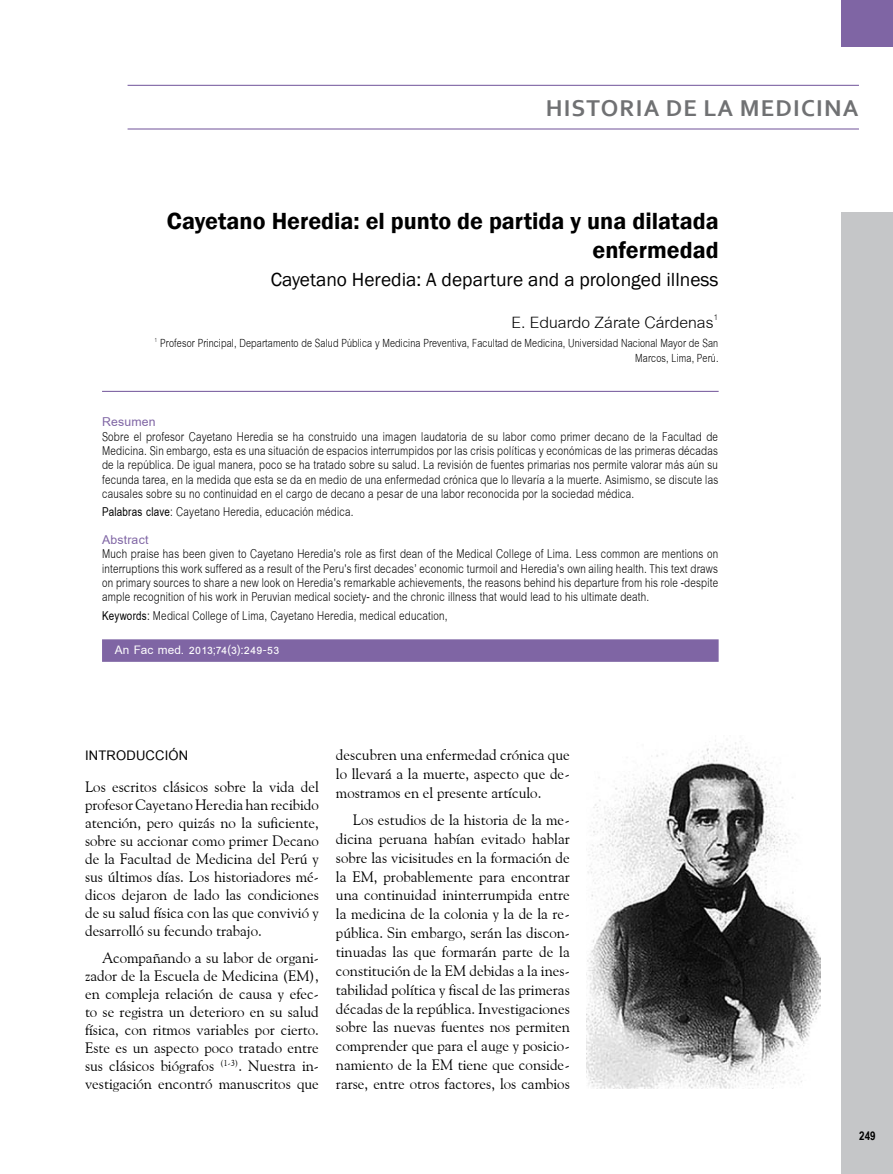
<style>
.page{position:relative;width:893px;height:1174px;background:#fff}
.page>*{position:absolute;margin:0;border:0;box-sizing:border-box;transform-origin:0 0}
.t1{font:600 24px/28.8px "Franklin Gothic";color:#000;text-align:right}
.t2{font:24px "Cordia UPC";color:#000}
.t3{font:700 24px "Corbel";letter-spacing:.05em;color:#707173}
.t4{font:700 20.25px "Cordia UPC";letter-spacing:.01em;color:#000}
.t5{font:19.5px "Franklin Gothic";color:#000}
.t6{font:18.75px/14.2px "Cordia UPC";letter-spacing:.015em;color:#000;text-align:justify;scale:.8 1}
.t7{font:700 18.75px "Cordia UPC";color:#7f65a4}
.t8{font:700 18px "Cordia UPC";letter-spacing:-.01em;color:#fff}
.t9{font:17.25px/15px "Cordia UPC";letter-spacing:.01em;color:#000;text-align:right;scale:.8 1}
.t10{font:15px/18.9px "Goudy Old Style BT";color:#000;text-align:justify}
.t11{font:700 12px "Arial Narrow";color:#000}
.s1{font-weight:700}
.s2{font-weight:700;color:#7f65a4}
</style>
<div class="page">
<div style="left:842px;top:0;width:51px;height:47px;background:#7f65a4"></div>
<div style="left:842px;top:213px;width:51px;height:961px;background:#c5c6c8"></div>
<hr style="left:128px;top:85px;width:731px;height:1px;background:#7f65a4">
<hr style="left:128px;top:128px;width:731px;height:2px;background:#7f65a4">
<hr style="left:102px;top:391px;width:617px;height:1px;background:#7f65a4">
<div style="left:102px;top:639px;width:617px;height:23px;background:#7f65a4"></div>
<img style="left:587px;top:740px;width:234px;height:348px">
<h1 class="t3" style="left:546px;top:93px;width:314px">HISTORIA DE LA MEDICINA</h1>
<h1 class="t1" style="left:167px;top:207px;width:553px">Cayetano Heredia: el punto de partida y una dilatada enfermedad</h1>
<h3 class="t5" style="left:271px;top:267px;width:449px">Cayetano Heredia: A departure and a prolonged illness</h3>
<h1 class="t2" style="left:512px;top:306px;width:208px">E. Eduardo Zárate Cárdenas<sup>1</sup></h1>
<p class="t9" style="left:155px;top:336px;width:706px"><sup>1</sup> Profesor Principal, Departamento de Salud Pública y Medicina Preventiva, Facultad de Medicina, Universidad Nacional Mayor de San<br>Marcos, Lima, Perú.</p>
<p class="t7" style="left:102px;top:411px;width:55px">Resumen</p>
<p class="t6" style="left:102px;top:430px;width:772px">Sobre el profesor Cayetano Heredia se ha construido una imagen laudatoria de su labor como primer decano de la Facultad de Medicina. Sin embargo, esta es una situación de espacios interrumpidos por las crisis políticas y económicas de las primeras décadas de la república. De igual manera, poco se ha tratado sobre su salud. La revisión de fuentes primarias nos permite valorar más aún su fecunda tarea, en la medida que esta se da en medio de una enfermedad crónica que lo llevaría a la muerte. Asimismo, se discute las causales sobre su no continuidad en el cargo de decano a pesar de una labor reconocida por la sociedad médica.</p>
<p class="t6" style="left:102px;top:498px;width:316px;line-height:27.8px"><span class="s1">Palabras clave</span>: Cayetano Heredia, educación médica.<br><span class="s2">Abstract</span></p>
<p class="t6" style="left:102px;top:547px;width:772px">Much praise has been given to Cayetano Heredia's role as first dean of the Medical College of Lima. Less common are mentions on interruptions this work suffered as a result of the Peru's first decades’ economic turmoil and Heredia's own ailing health. This text draws on primary sources to share a new look on Heredia's remarkable achievements, the reasons behind his departure from his role -despite ample recognition of his work in Peruvian medical society- and the chronic illness that would lead to his ultimate death.</p>
<p class="t6" style="left:102px;top:608px;width:433px"><span class="s1">Keywords:</span> Medical College of Lima, Cayetano Heredia, medical education,</p>
<p class="t8" style="left:115px;top:639px;width:166px">An Fac med. 2013;74(3):249-53</p>
<h2 class="t4" style="left:85px;top:743px;width:105px">Introducción</h2>
<p class="t10" style="left:85px;top:777px;width:235px;line-height:18px">Los escritos clásicos sobre la vida del profesor Cayetano Heredia han recibido atención, pero quizás no la suficiente, sobre su accionar como primer Decano de la Facultad de Medicina del Perú y sus últimos días. Los historiadores mé&shy;dicos dejaron de lado las condiciones de su salud física con las que convivió y desarrolló su fecundo trabajo.</p>
<p class="t10" style="left:85px;top:948px;width:235px;line-height:18px;text-indent:17px">Acompañando a su labor de organi&shy;zador de la Escuela de Medicina (EM), en compleja relación de causa y efec&shy;to se registra un deterioro en su salud física, con ritmos variables por cierto.<br>Este es un aspecto poco tratado entre sus clásicos biógrafos <sup>(1-3)</sup>. Nuestra in&shy;vestigación encontró manuscritos que</p>
<p class="t10" style="left:336px;top:745px;width:235px">descubren una enfermedad crónica que lo llevará a la muerte, aspecto que de&shy;mostramos en el presente artículo.</p>
<p class="t10" style="left:336px;top:810px;width:235px;text-indent:17px">Los estudios de la historia de la me&shy;dicina peruana habían evitado hablar sobre las vicisitudes en la formación de la EM, probablemente para encontrar una continuidad ininterrumpida entre la medicina de la colonia y la de la re&shy;pública. Sin embargo, serán las discon&shy;tinuadas las que formarán parte de la constitución de la EM debidas a la ines&shy;tabilidad política y fiscal de las primeras décadas de la república. Investigaciones sobre las nuevas fuentes nos permiten comprender que para el auge y posicio&shy;namiento de la EM tiene que conside&shy;rarse, entre otros factores, los cambios</p>
<p class="t11" style="left:859px;top:1126px;width:18px">249</p>
</div>
